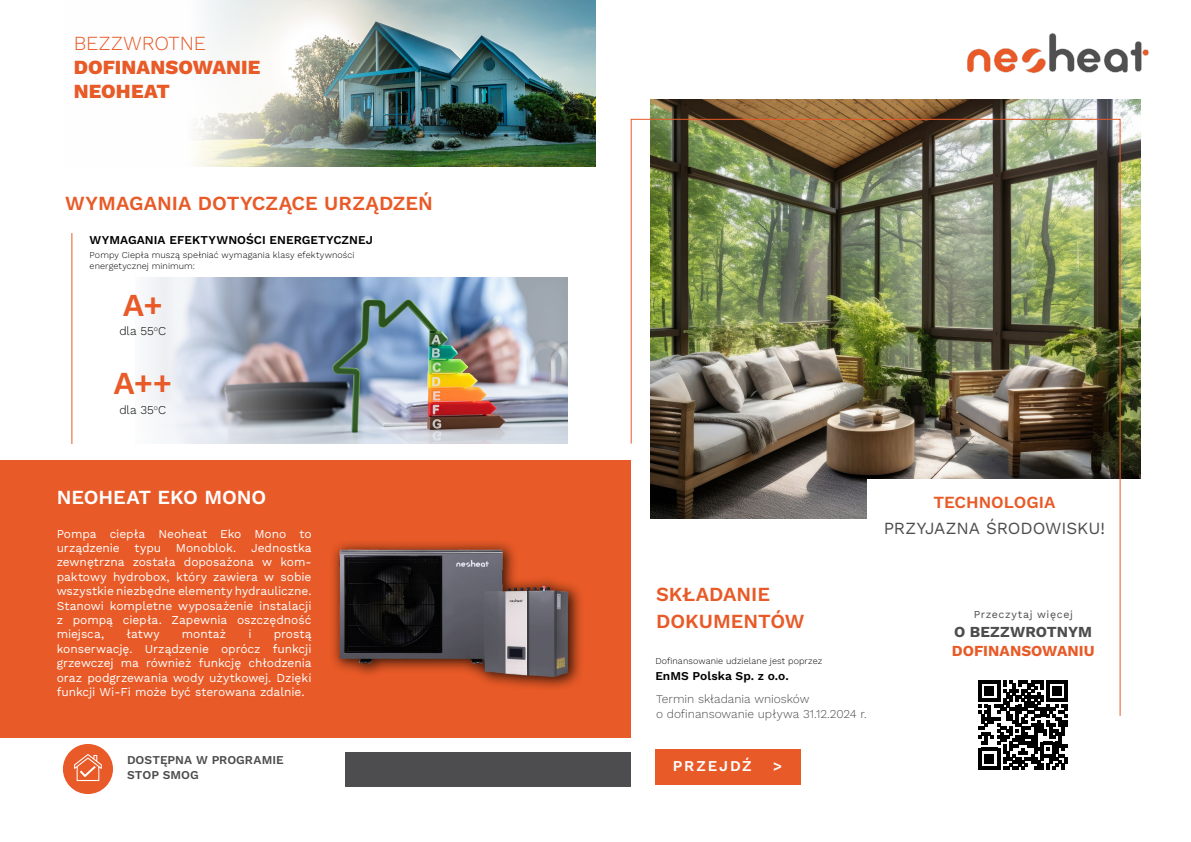
<style>
.page{position:relative;width:1191px;height:842px;background:#fff}
.page>*{position:absolute;margin:0;border:0;box-sizing:border-box;transform-origin:0 0}
.t1{font:600 32px "Work Sans";color:#e85a27}
.t2{font:600 20px/26.3px "Work Sans";color:#e85a27}
.t3{font:800 20px/24.3px "Work Sans";letter-spacing:.005em;color:#e85a27}
.t4{font:600 20px "Work Sans";color:#fff}
.t5{font:300 20px "Work Sans";letter-spacing:-.005em;color:#e85a27}
.t6{font:17px "Work Sans";letter-spacing:-.005em;color:#4d4d4f}
.t7{font:600 17px "Work Sans";color:#e85a27}
.t8{font:700 15.3px "Work Sans";color:#e85a27}
.t9{font:700 15.3px "Work Sans";color:#4d4d4f}
.t10{font:600 15px "Work Sans";letter-spacing:.12em;color:#fff}
.t11{font:12px/14.4px "Work Sans";letter-spacing:-.005em;color:#fff;text-align:justify}
.t12{font:300 12px/15px "Work Sans";letter-spacing:-.005em;color:#4d4d4f}
.t13{font:600 12px "Work Sans";color:#000}
.t14{font:600 12px/14.4px "Work Sans";color:#4d4d4d}
.t15{font:300 12px "Work Sans";letter-spacing:.005em;color:#000}
.t16{font:10.6px "Work Sans";letter-spacing:.055em;color:#4d4d4f}
.t17{font:300 9px/10.8px "Work Sans";letter-spacing:.01em;color:#000}
</style>
<div class="page">
<img style="left:967px;top:32px;width:182px;height:41px">
<img style="left:148px;top:278px;width:419px;height:165px">
<img style="left:195px;top:0;width:400px;height:167px">
<hr style="left:72px;top:233px;width:1px;height:211px;background:#e85a27">
<div style="left:0;top:461px;width:630px;height:277px;background:#e85a27"></div>
<div style="left:0;top:752px;width:630px;height:34px;background:#4d4d4f"></div>
<img style="left:332px;top:542px;width:249px;height:146px">
<div style="left:0;top:738px;width:344px;height:75px;background:#fff"></div>
<div style="left:63px;top:744px;width:50px;height:50px;background:#e85a27;border-radius:50%"></div>
<svg style="left:74px;top:754px;width:28px;height:27px"></svg>
<img style="left:651px;top:99px;width:489px;height:380px">
<svg style="left:978px;top:716px;width:90px;height:53px"></svg>
<div style="left:655px;top:749px;width:145px;height:36px;background:#e85a27"></div>
<img style="left:630px;top:119px;width:490px;height:597px">
<h2 class="t5" style="left:74px;top:28px;width:134px">BEZZWROTNE</h2>
<h2 class="t3" style="left:74px;top:54px;width:188px">DOFINANSOWANIE<br>NEOHEAT</h2>
<h2 class="t2" style="left:65px;top:189px;width:369px">WYMAGANIA DOTYCZĄCE URZĄDZEŃ</h2>
<p class="t13" style="left:90px;top:231px;width:285px">WYMAGANIA EFEKTYWNOŚCI ENERGETYCZNEJ</p>
<p class="t17" style="left:90px;top:249px;width:266px">Pompy Ciepła muszą spełniać wymagania klasy efektywności energetycznej minimum:</p>
<h1 class="t1" style="left:123px;top:280px;width:41px">A+</h1>
<p class="t15" style="left:119px;top:322px;width:48px">dla 55<sup>o</sup>C</p>
<h1 class="t1" style="left:113px;top:359px;width:60px">A++</h1>
<p class="t15" style="left:119px;top:401px;width:48px">dla 35<sup>o</sup>C</p>
<h2 class="t4" style="left:57px;top:482px;width:211px">NEOHEAT EKO MONO</h2>
<p class="t11" style="left:57px;top:526px;width:256px">Pompa ciepła Neoheat Eko Mono to urządzenie typu Monoblok. Jednostka zewnętrzna została doposażona w kom&shy;paktowy hydrobox, który zawiera w sobie wszystkie niezbędne elementy hydrauliczne.<br>Stanowi kompletne wyposażenie instalacji z pompą ciepła. Zapewnia oszczędność miejsca,</p>
<p class="t11" style="left:126px;top:627px;width:35px">łatwy</p>
<p class="t11" style="left:182px;top:627px;width:46px">montaż</p>
<p class="t11" style="left:248px;top:627px;width:5px">i</p>
<p class="t11" style="left:57px;top:627px;width:256px;text-indent:217px">prostą konserwację. Urządzenie oprócz funkcji grzewczej ma również funkcję chłodzenia oraz podgrzewania wody użytkowej. Dzięki funkcji Wi-Fi może być sterowana zdalnie.</p>
<p class="t14" style="left:127px;top:753px;width:158px">DOSTĘPNA W PROGRAMIE<br>STOP SMOG</p>
<h3 class="t7" style="left:933px;top:489px;width:124px">TECHNOLOGIA</h3>
<h3 class="t6" style="left:883px;top:515px;width:223px">PRZYJAZNA ŚRODOWISKU!</h3>
<h2 class="t2" style="left:656px;top:580px;width:150px">SKŁADANIE<br>DOKUMENTÓW</h2>
<p class="t17" style="left:655px;top:655px;width:168px">Dofinansowanie udzielane jest poprzez</p>
<p class="t13" style="left:655px;top:667px;width:135px">EnMS Polska Sp. z o.o.</p>
<p class="t12" style="left:656px;top:691px;width:212px">Termin składania wniosków<br>o dofinansowanie upływa 31.12.2024 r.</p>
<p class="t10" style="left:673px;top:754px;width:80px">PRZEJDŹ</p>
<p class="t10" style="left:773px;top:754px;width:11px">&gt;</p>
<p class="t16" style="left:973px;top:606px;width:101px">Przeczytaj więcej</p>
<p class="t9" style="left:954px;top:620px;width:139px">O BEZZWROTNYM</p>
<p class="t8" style="left:951px;top:639px;width:144px">DOFINANSOWANIU</p>
</div>
